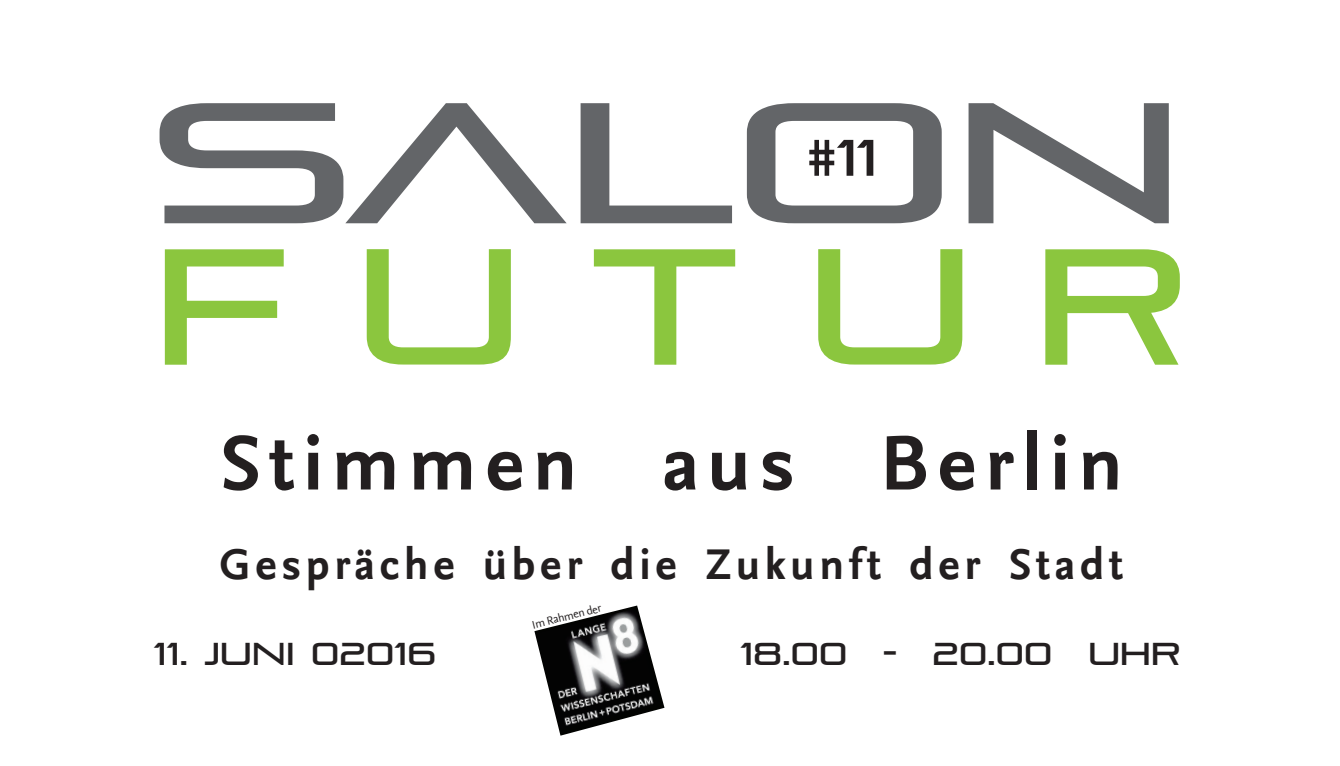
<style>
.page{position:relative;width:1340px;height:766px;background:#fff}
.page>*{position:absolute;margin:0;border:0;box-sizing:border-box;transform-origin:0 0}
.t1{font:170.33px "Pirulen Rg";letter-spacing:-.01em;color:#636568;scale:1.26 1}
.t2{font:700 81px "Nexus Sans";letter-spacing:.1em;color:#231f20}
.t3{font:50.85px "Pirulen Rg";color:#231f20}
.t4{font:700 45px "Nexus Sans";letter-spacing:.1em;color:#231f20}
.t5{font:31.5px "Pirulen Rg";letter-spacing:.01em;color:#231f20}
.t6{font:11.92px "Nexus Sans";color:#231f20}
</style>
<div class="page">
<svg style="left:165px;top:249px;width:119px;height:115px"></svg>
<svg style="left:367px;top:249px;width:144px;height:115px"></svg>
<svg style="left:594px;top:249px;width:141px;height:115px"></svg>
<svg style="left:818px;top:249px;width:144px;height:115px"></svg>
<svg style="left:1045px;top:249px;width:134px;height:115px"></svg>
<img style="left:534px;top:605px;width:130px;height:130px">
<h1 class="t1" style="left:149px;top:60px;width:822px">SALON</h1>
<p class="t3" style="left:806px;top:127px;width:72px">#11</p>
<h2 class="t2" style="left:219px;top:416px;width:905px">Stimmen aus Berlin</h2>
<p class="t4" style="left:219px;top:538px;width:905px">Gespräche über die Zukunft der Stadt</p>
<p class="t6" style="left:530px;top:618px;width:73px;rotate:-14deg">Im Rahmen der</p>
<p class="t5" style="left:154px;top:634px;width:284px">11. JUNI 02016</p>
<p class="t5" style="left:740px;top:634px;width:441px">18.00 - 20.00 UHR</p>
</div>
